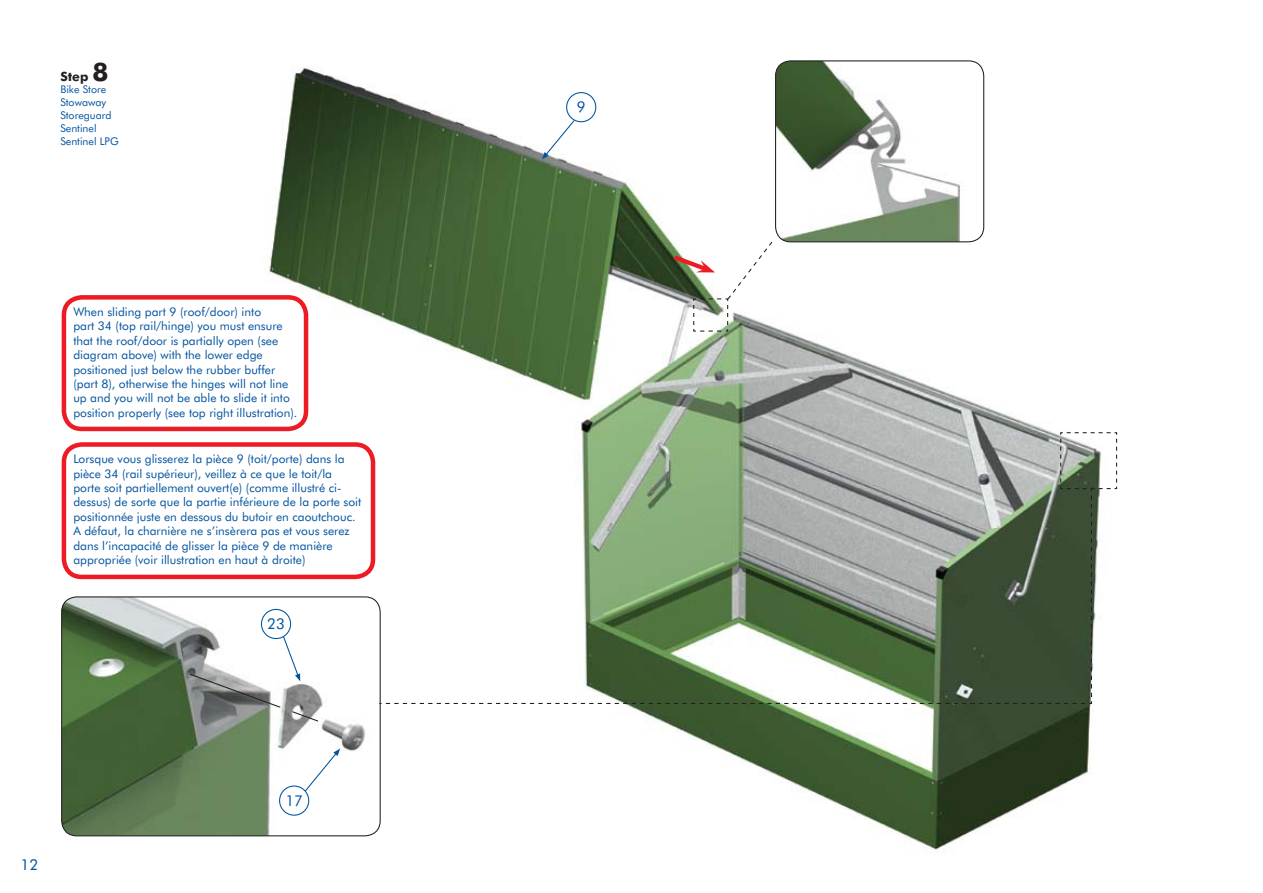
<style>
.page{position:relative;width:1263px;height:893px;background:#fff}
.page>*{position:absolute;margin:0;border:0;box-sizing:border-box;transform-origin:0 0}
.t1{font:15px "Futura BT";color:#00539f}
.t2{font:14.85px "Futura BT";color:#00539f}
.t3{font:700 12.75px "Futura BT";color:#231f20}
.t4{font:12px/14.4px "Futura BT";color:#00539f}
.t5{font:10.65px/12.8px "Futura BT";color:#00539f}
.s1{font-size:25.5px}
</style>
<div class="page">
<img style="left:247px;top:67px;width:844px;height:784px">
<img style="left:62px;top:597px;width:318px;height:239px">
<div style="left:61px;top:596px;width:320px;height:240px;border:1px solid #231f20;border-radius:15px"></div>
<div style="left:261px;top:609px;width:30px;height:30px;border:1px solid #00539f;border-radius:50%"></div>
<div style="left:279px;top:785px;width:30px;height:31px;border:1px solid #00539f;border-radius:50%"></div>
<svg style="left:304px;top:748px;width:36px;height:44px"></svg>
<svg style="left:189px;top:635px;width:130px;height:87px"></svg>
<div style="left:567px;top:93px;width:29px;height:29px;background:#fff;border-radius:50%"></div>
<div style="left:566px;top:92px;width:30px;height:30px;border:1px solid #00539f;border-radius:50%"></div>
<svg style="left:542px;top:119px;width:34px;height:40px"></svg>
<svg style="left:384px;top:432px;width:734px;height:266px"></svg>
<svg style="left:378px;top:488px;width:714px;height:216px"></svg>
<img style="left:775px;top:61px;width:209px;height:181px">
<div style="left:775px;top:60px;width:209px;height:182px;border:1px solid #231f20;border-radius:15px"></div>
<svg style="left:669px;top:241px;width:104px;height:91px"></svg>
<div style="left:62px;top:295px;width:246px;height:136px;border:4px solid #ed1c24;border-radius:18px"></div>
<div style="left:62px;top:442px;width:313px;height:137px;border:4px solid #ed1c24;border-radius:18px"></div>
<p class="t3" style="left:60px;top:68px;width:50px">Step <span class="s1">8</span></p>
<p class="t5" style="left:60px;top:83px;width:60px">Bike Store<br>Stowaway<br>Storeguard<br>Sentinel<br>Sentinel LPG</p>
<p class="t4" style="left:73px;top:304px;width:226px">When sliding part 9 (roof/door) into<br>part 34 (top rail/hinge) you must ensure that the roof/door is partially open (see diagram above) with the lower edge positioned just below the rubber buffer (part 8), otherwise the hinges will not line up and you will not be able to slide it into position properly (see top right illustration).</p>
<p class="t4" style="left:73px;top:452px;width:289px">Lorsque vous glisserez la pièce 9 (toit/porte) dans la pièce 34 (rail supérieur), veillez à ce que le toit/la porte soit partiellement ouvert(e) (comme illustré ci&shy;dessus) de sorte que la partie inférieure de la porte soit positionnée juste en dessous du butoir en caoutchouc.<br>A défaut, la charnière ne s’insèrera pas et vous serez dans l’incapacité de glisser la pièce 9 de manière appropriée (voir illustration en haut à droite)</p>
<p class="t2" style="left:267px;top:615px;width:19px">23</p>
<p class="t1" style="left:21px;top:856px;width:19px">12</p>
<p class="t2" style="left:285px;top:792px;width:19px">17</p>
<p class="t2" style="left:577px;top:98px;width:10px">9</p>
</div>
